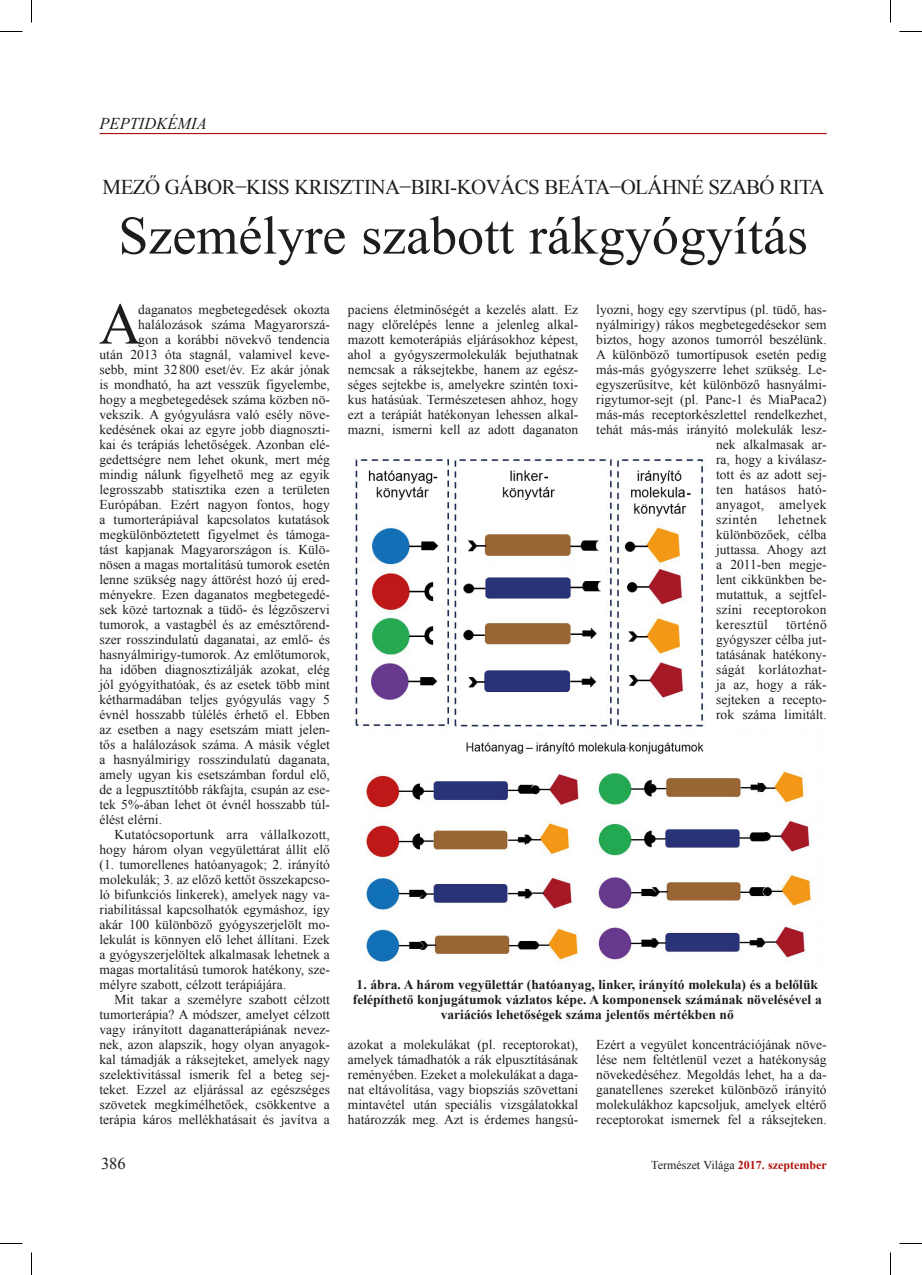
<style>
.page{position:relative;width:922px;height:1275px;background:#fff}
.page>*{position:absolute;margin:0;border:0;box-sizing:border-box;transform-origin:0 0}
.Szöveg_inic{font:58.8px "Times New Roman";color:#1d1d1b}
.Főcím{font:54px "Times New Roman";color:#1d1d1b}
.Szerző_cím_fölött{font:21px "Times New Roman";letter-spacing:-.03em;color:#1d1d1b}
.Élőfejléc{font:italic 16.5px "Times New Roman";color:#1d1d1b}
.Szöveg{font:16.5px "Times New Roman";color:#1d1d1b}
.Szöveg-2{font:13.5px/15px "Times New Roman";color:#1d1d1b;text-align:justify}
.Szöveg_inic-2{font:13.5px "Times New Roman";color:#1d1d1b}
.Képalá{font:700 13.5px/15px "Times New Roman";color:#1d1d1b;text-align:center}
.Szöveg-3{font:13.5px "Times New Roman";letter-spacing:.02em;color:#1d1d1b}
.Szöveg-4{font:13.5px "Times New Roman";letter-spacing:.035em;color:#1d1d1b}
.Szöveg-5{font:12px "Times New Roman";color:#1d1d1b}
.s1{font-weight:700;color:#b10f0b}
</style>
<div class="page">
<hr style="left:100px;top:133px;width:727px;height:1px;background:#b10f0b">
<img style="left:353px;top:456px;width:352px;height:271px">
<img style="left:366px;top:742px;width:447px;height:221px">
<svg style="left:0;top:31px;width:22px;height:1px"></svg>
<svg style="left:899px;top:31px;width:23px;height:1px"></svg>
<svg style="left:0;top:1243px;width:22px;height:1px"></svg>
<svg style="left:899px;top:1243px;width:23px;height:1px"></svg>
<svg style="left:31px;top:0;width:1px;height:22px"></svg>
<svg style="left:31px;top:1252px;width:1px;height:23px"></svg>
<svg style="left:890px;top:0;width:1px;height:22px"></svg>
<svg style="left:890px;top:1252px;width:1px;height:23px"></svg>
<p class="Élőfejléc" style="left:100px;top:112px;width:109px">PEPTIDKÉMIA</p>
<p class="Szerző_cím_fölött" style="left:103px;top:172px;width:724px">MEZŐ GÁBOR−KISS KRISZTINA−BIRI-KOVÁCS BEÁTA−OLÁHNÉ SZABÓ RITA</p>
<p class="Főcím" style="left:118px;top:199px;width:691px">Személyre szabott rákgyógyítás</p>
<p class="Szöveg_inic" style="left:99px;top:284px;width:44px">A</p>
<p class="Szöveg_inic-2" style="left:138px;top:300px;width:193px">daganatos megbetegedések okozta</p>
<p class="Szöveg_inic-2" style="left:138px;top:315px;width:193px">halálozások száma Magyarorszá-</p>
<p class="Szöveg_inic-2" style="left:138px;top:330px;width:193px">gon a korábbi növekvő tendencia</p>
<p class="Szöveg_inic-2" style="left:100px;top:345px;width:232px">után 2013 óta stagnál, valamivel keve-</p>
<p class="Szöveg_inic-2" style="left:100px;top:360px;width:232px">sebb, mint 32 800 eset/év. Ez akár jónak</p>
<p class="Szöveg_inic-2" style="left:100px;top:375px;width:232px">is mondható, ha azt vesszük figyelembe,</p>
<p class="Szöveg_inic-2" style="left:100px;top:390px;width:232px">hogy a megbetegedések száma közben nö-</p>
<p class="Szöveg_inic-2" style="left:100px;top:405px;width:232px">vekszik. A gyógyulásra való esély növe-</p>
<p class="Szöveg_inic-2" style="left:100px;top:420px;width:232px">kedésének okai az egyre jobb diagnoszti-</p>
<p class="Szöveg_inic-2" style="left:100px;top:435px;width:232px">kai és terápiás lehetőségek. Azonban elé-</p>
<p class="Szöveg_inic-2" style="left:100px;top:450px;width:232px">gedettségre nem lehet okunk, mert még</p>
<p class="Szöveg_inic-2" style="left:100px;top:465px;width:232px">mindig nálunk figyelhető meg az egyik</p>
<p class="Szöveg_inic-2" style="left:100px;top:480px;width:232px">legrosszabb statisztika ezen a területen</p>
<p class="Szöveg_inic-2" style="left:100px;top:495px;width:232px">Európában. Ezért nagyon fontos, hogy</p>
<p class="Szöveg_inic-2" style="left:100px;top:510px;width:232px">a tumorterápiával kapcsolatos kutatások</p>
<p class="Szöveg_inic-2" style="left:100px;top:525px;width:232px">megkülönböztetett figyelmet és támoga-</p>
<p class="Szöveg_inic-2" style="left:100px;top:540px;width:232px">tást kapjanak Magyarországon is. Külö-</p>
<p class="Szöveg_inic-2" style="left:100px;top:555px;width:232px">nösen a magas mortalitású tumorok esetén</p>
<p class="Szöveg_inic-2" style="left:100px;top:570px;width:232px">lenne szükség nagy áttörést hozó új ered-</p>
<p class="Szöveg_inic-2" style="left:100px;top:585px;width:232px">ményekre. Ezen daganatos megbetegedé-</p>
<p class="Szöveg_inic-2" style="left:100px;top:600px;width:232px">sek közé tartoznak a tüdő- és légzőszervi</p>
<p class="Szöveg_inic-2" style="left:100px;top:615px;width:232px">tumorok, a vastagbél és az emésztőrend-</p>
<p class="Szöveg_inic-2" style="left:100px;top:630px;width:232px">szer rosszindulatú daganatai, az emlő- és</p>
<p class="Szöveg_inic-2" style="left:100px;top:645px;width:232px">hasnyálmirigy-tumorok. Az emlőtumorok,</p>
<p class="Szöveg_inic-2" style="left:100px;top:660px;width:232px">ha időben diagnosztizálják azokat, elég</p>
<p class="Szöveg_inic-2" style="left:100px;top:675px;width:232px">jól gyógyíthatóak, és az esetek több mint</p>
<p class="Szöveg_inic-2" style="left:100px;top:690px;width:232px">kétharmadában teljes gyógyulás vagy 5</p>
<p class="Szöveg_inic-2" style="left:100px;top:705px;width:232px">évnél hosszabb túlélés érhető el. Ebben</p>
<p class="Szöveg_inic-2" style="left:100px;top:720px;width:232px">az esetben a nagy esetszám miatt jelen-</p>
<p class="Szöveg_inic-2" style="left:100px;top:735px;width:232px">tős a halálozások száma. A másik véglet</p>
<p class="Szöveg_inic-2" style="left:100px;top:750px;width:232px">a hasnyálmirigy rosszindulatú daganata,</p>
<p class="Szöveg_inic-2" style="left:100px;top:765px;width:232px">amely ugyan kis esetszámban fordul elő,</p>
<p class="Szöveg_inic-2" style="left:100px;top:780px;width:232px">de a legpusztítóbb rákfajta, csupán az ese-</p>
<p class="Szöveg_inic-2" style="left:100px;top:795px;width:232px">tek 5%-ában lehet öt évnél hosszabb túl-</p>
<p class="Szöveg_inic-2" style="left:100px;top:810px;width:64px">élést elérni.</p>
<p class="Szöveg-2" style="left:100px;top:826px;width:232px;text-indent:15px">Kutatócsoportunk arra vállalkozott, hogy három olyan vegyülettárat állít elő (1. tumorellenes hatóanyagok; 2. irányító molekulák; 3. az előző kettőt összekapcso&shy;ló bifunkciós linkerek), amelyek nagy va&shy;riabilitással kapcsolhatók egymáshoz, így akár 100 különböző gyógyszerjelölt mo&shy;lekulát is könnyen elő lehet állítani. Ezek a gyógyszerjelöltek alkalmasak lehetnek a magas mortalitású tumorok hatékony, sze&shy;mélyre szabott, célzott terápiájára.</p>
<p class="Szöveg-2" style="left:100px;top:991px;width:232px;text-indent:15px">Mit takar a személyre szabott célzott tumorterápia? A módszer, amelyet célzott vagy irányított daganatterápiának nevez&shy;nek, azon alapszik, hogy olyan anyagok&shy;kal támadják a ráksejteket, amelyek nagy szelektivitással ismerik fel a beteg sej&shy;teket. Ezzel az eljárással az egészséges szövetek megkímélhetőek, csökkentve a terápia káros mellékhatásait és javítva a</p>
<p class="Szöveg-2" style="left:348px;top:301px;width:232px">paciens életminőségét a kezelés alatt. Ez nagy előrelépés lenne a jelenleg alkal&shy;mazott kemoterápiás eljárásokhoz képest, ahol a gyógyszermolekulák bejuthatnak nemcsak a ráksejtekbe, hanem az egész&shy;séges sejtekbe is, amelyekre szintén toxi&shy;kus hatásúak. Természetesen ahhoz, hogy ezt a terápiát hatékonyan lehessen alkal&shy;mazni, ismerni kell az adott daganaton</p>
<p class="Szöveg-2" style="left:596px;top:301px;width:232px">lyozni, hogy egy szervtípus (pl. tüdő, has-</p>
<p class="Szöveg-2" style="left:596px;top:316px;width:232px">nyálmirigy) rákos megbetegedésekor sem</p>
<p class="Szöveg-2" style="left:596px;top:331px;width:232px">biztos, hogy azonos tumorról beszélünk.</p>
<p class="Szöveg-2" style="left:596px;top:346px;width:232px">A különböző tumortípusok esetén pedig</p>
<p class="Szöveg-2" style="left:596px;top:361px;width:232px">más-más gyógyszerre lehet szükség. Le-</p>
<p class="Szöveg-2" style="left:596px;top:376px;width:232px">egyszerűsítve, két különböző hasnyálmi-</p>
<p class="Szöveg-2" style="left:596px;top:391px;width:232px">rigytumor-sejt (pl. Panc-1 és MiaPaca2)</p>
<p class="Szöveg-2" style="left:596px;top:406px;width:232px">más-más receptorkészlettel rendelkezhet,</p>
<p class="Szöveg-2" style="left:596px;top:421px;width:232px">tehát más-más irányító molekulák lesz-</p>
<p class="Szöveg-2" style="left:716px;top:436px;width:112px">nek alkalmasak ar-</p>
<p class="Szöveg-2" style="left:716px;top:451px;width:112px">ra, hogy a kiválasz-</p>
<p class="Szöveg-2" style="left:716px;top:466px;width:112px">tott és az adott sej-</p>
<p class="Szöveg-2" style="left:716px;top:481px;width:112px">ten hatásos ható-</p>
<p class="Szöveg-3" style="left:716px;top:495px;width:112px">anyagot, amelyek</p>
<p class="Szöveg-4" style="left:716px;top:510px;width:42px">szintén</p>
<p class="Szöveg-2" style="left:716px;top:511px;width:112px;text-indent:62px">lehetnek különbözőek, célba juttassa. Ahogy azt a 2011-ben megje&shy;lent cikkünkben be&shy;mutattuk, a sejtfel&shy;színi receptorokon keresztül</p>
<p class="Szöveg-2" style="left:716px;top:616px;width:112px;text-indent:70px">történő gyógyszer célba jut&shy;tatásának hatékony&shy;ságát korlátozhat&shy;ja az, hogy a rák&shy;sejteken a recepto&shy;rok száma limitált.</p>
<p class="Képalá" style="left:353px;top:976px;width:470px">1. ábra. A három vegyülettár (hatóanyag, linker, irányító molekula) és a belőlük felépíthető konjugátumok vázlatos képe. A komponensek számának növelésével a variációs lehetőségek száma jelentős mértékben nő</p>
<p class="Szöveg-2" style="left:348px;top:1036px;width:232px">azokat a molekulákat (pl. receptorokat), amelyek támadhatók a rák elpusztításának reményében. Ezeket a molekulákat a daga&shy;nat eltávolítása, vagy biopsziás szövettani mintavétel után speciális vizsgálatokkal határozzák meg. Azt is érdemes hangsú-</p>
<p class="Szöveg-2" style="left:596px;top:1036px;width:232px">Ezért a vegyület koncentrációjának növe&shy;lése nem feltétlenül vezet a hatékonyság növekedéséhez. Megoldás lehet, ha a da&shy;ganatellenes szereket különböző irányító molekulákhoz kapcsoljuk, amelyek eltérő receptorokat ismernek fel a ráksejteken.</p>
<p class="Szöveg" style="left:101px;top:1152px;width:26px">386</p>
<p class="Szöveg-5" style="left:651px;top:1156px;width:177px">Természet Világa <span class="s1">2017. szeptember</span></p>
</div>
